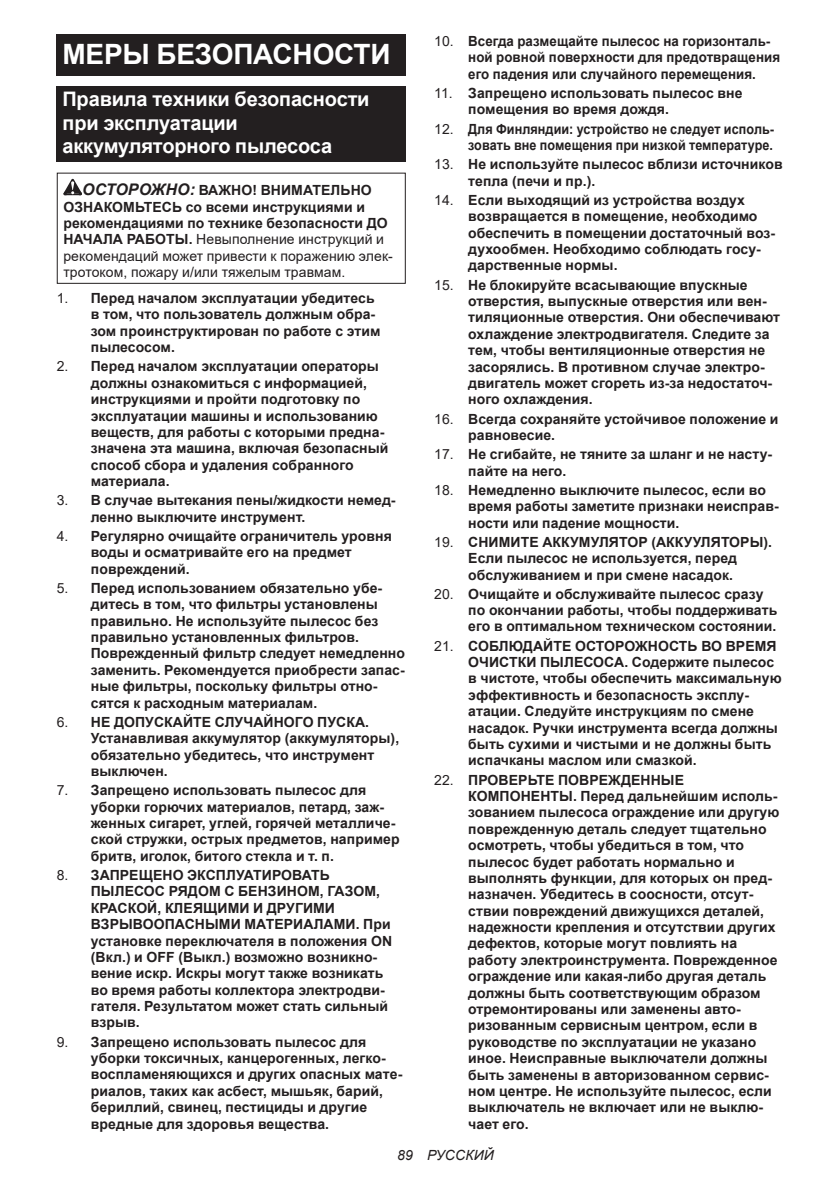
<style>
.page{position:relative;width:840px;height:1191px;background:#fff}
.page>*{position:absolute;margin:0;border:0;box-sizing:border-box;transform-origin:0 0}
.t1{font:700 28px "Arial";letter-spacing:-.01em;color:#fff}
.t2{font:700 20px/23.4px "Arial";letter-spacing:-.01em;color:#fff}
.t3{font:700 14px/16.4px "Arial";letter-spacing:.005em;color:#231f20}
.t4{font:700 14px/16.4px "Arial";letter-spacing:.005em;color:#231f20;scale:.95 1}
.t5{font:700 14px/16.4px "Arial";letter-spacing:.005em;color:#231f20;text-align:right;scale:.9 1}
.t6{font:italic 14px "Arial";letter-spacing:.005em;color:#231f20}
.s1{font-style:italic;font-size:16px}
.s2{font-weight:400}
</style>
<div class="page">
<div style="left:57px;top:34px;width:348px;height:41px;background:#231f20"></div>
<div style="left:57px;top:86px;width:348px;height:76px;background:#231f20"></div>
<svg style="left:63px;top:179px;width:19px;height:16px"></svg>
<div style="left:57px;top:173px;width:348px;height:111px;border:1px solid #231f20"></div>
<h1 class="t1" style="left:62px;top:34px;width:329px">МЕРЫ БЕЗОПАСНОСТИ</h1>
<h2 class="t2" style="left:62px;top:88px;width:308px">Правила техники безопасности при эксплуатации аккумуляторного пылесоса</h2>
<p class="t3" style="left:63px;top:182px;width:331px;text-indent:19px"><span class="s1">ОСТОРОЖНО:</span> ВАЖНО! ВНИМАТЕЛЬНО ОЗНАКОМЬТЕСЬ со всеми инструкциями и рекомендациями по технике безопасности ДО НАЧАЛА РАБОТЫ. <span class="s2">Невыполнение инструкций и рекомендаций может привести к поражению элек&shy;тротоком, пожару и/или тяжелым травмам.</span></p>
<p class="t3" style="left:91px;top:290px;width:291px;text-indent:-34px"><span class="s2">1.</span> Перед началом эксплуатации убедитесь в том, что пользователь должным обра&shy;зом проинструктирован по работе с этим пылесосом.</p>
<p class="t3" style="left:91px;top:358px;width:299px;text-indent:-34px"><span class="s2">2.</span> Перед началом эксплуатации операторы должны ознакомиться с информацией, инструкциями и пройти подготовку по эксплуатации машины и использованию веществ, для работы с которыми предна&shy;значена эта машина, включая безопасный способ сбора и удаления собранного материала.</p>
<p class="t3" style="left:91px;top:492px;width:306px;text-indent:-34px"><span class="s2">3.</span> В случае вытекания пены/жидкости немед&shy;ленно выключите инструмент.</p>
<p class="t3" style="left:91px;top:528px;width:302px;text-indent:-34px"><span class="s2">4.</span> Регулярно очищайте ограничитель уровня воды и осматривайте его на предмет повреждений.</p>
<p class="t3" style="left:91px;top:580px;width:315px;text-indent:-34px"><span class="s2">5.</span> Перед использованием обязательно убе&shy;дитесь в том, что фильтры установлены правильно. Не используйте пылесос без правильно установленных фильтров.<br>Поврежденный фильтр следует немедленно заменить. Рекомендуется приобрести запас&shy;ные фильтры, поскольку фильтры отно&shy;сятся к расходным материалам.</p>
<p class="t3" style="left:91px;top:714px;width:310px;text-indent:-34px"><span class="s2">6.</span> НЕ ДОПУСКАЙТЕ СЛУЧАЙНОГО ПУСКА.<br>Устанавливая аккумулятор (аккумуляторы), обязательно убедитесь, что инструмент выключен.</p>
<p class="t3" style="left:91px;top:782px;width:310px;text-indent:-34px"><span class="s2">7.</span> Запрещено использовать пылесос для уборки горючих материалов, петард, заж&shy;женных сигарет, углей, горячей металличе&shy;ской стружки, острых предметов, например бритв, иголок, битого стекла и т. п.</p>
<p class="t3" style="left:91px;top:867px;width:302px;text-indent:-34px"><span class="s2">8.</span> ЗАПРЕЩЕНО ЭКСПЛУАТИРОВАТЬ ПЫЛЕСОС РЯДОМ С БЕНЗИНОМ, ГАЗОМ, КРАСКОЙ, КЛЕЯЩИМИ И ДРУГИМИ ВЗРЫВООПАСНЫМИ МАТЕРИАЛАМИ. При установке переключателя в положения ON (Вкл.) и OFF (Выкл.) возможно возникно&shy;вение искр. Искры могут также возникать во время работы коллектора электродви&shy;гателя. Результатом может стать сильный взрыв.</p>
<p class="t3" style="left:91px;top:1033px;width:313px;text-indent:-34px"><span class="s2">9.</span> Запрещено использовать пылесос для уборки токсичных, канцерогенных, легко&shy;воспламеняющихся и других опасных мате&shy;риалов, таких как асбест, мышьяк, барий, бериллий, свинец, пестициды и другие вредные для здоровья вещества.</p>
<p class="t4" style="left:468px;top:33px;width:329px;text-indent:-34px"><span class="s2">10.</span> Всегда размещайте пылесос на горизонталь&shy;ной ровной поверхности для предотвращения его падения или случайного перемещения.</p>
<p class="t3" style="left:468px;top:85px;width:275px;text-indent:-34px"><span class="s2">11.</span> Запрещено использовать пылесос вне помещения во время дождя.</p>
<p class="t5" style="left:434px;top:121px;width:379px"><span class="s2">12.</span> Для Финляндии: устройство не следует исполь&shy;зовать вне помещения при низкой температуре.</p>
<p class="t3" style="left:468px;top:156px;width:316px;text-indent:-34px"><span class="s2">13.</span> Не используйте пылесос вблизи источников тепла (печи и пр.).</p>
<p class="t3" style="left:468px;top:192px;width:308px;text-indent:-34px"><span class="s2">14.</span> Если выходящий из устройства воздух возвращается в помещение, необходимо обеспечить в помещении достаточный воз&shy;духообмен. Необходимо соблюдать госу&shy;дарственные нормы.</p>
<p class="t3" style="left:468px;top:277px;width:313px;text-indent:-34px"><span class="s2">15.</span> Не блокируйте всасывающие впускные отверстия, выпускные отверстия или вен&shy;тиляционные отверстия. Они обеспечивают охлаждение электродвигателя. Следите за тем, чтобы вентиляционные отверстия не засорялись. В противном случае электро&shy;двигатель может сгореть из-за недостаточ&shy;ного охлаждения.</p>
<p class="t3" style="left:468px;top:410px;width:312px;text-indent:-34px"><span class="s2">16.</span> Всегда сохраняйте устойчивое положение и равновесие.</p>
<p class="t3" style="left:468px;top:446px;width:305px;text-indent:-34px"><span class="s2">17.</span> Не сгибайте, не тяните за шланг и не насту&shy;пайте на него.</p>
<p class="t3" style="left:468px;top:482px;width:312px;text-indent:-34px"><span class="s2">18.</span> Немедленно выключите пылесос, если во время работы заметите признаки неисправ&shy;ности или падение мощности.</p>
<p class="t3" style="left:434px;top:534px;width:339px;text-align:center"><span class="s2">19.</span> СНИМИТЕ АККУМУЛЯТОР (АККУУЛЯТОРЫ).<br>Если пылесос не используется, перед обслуживанием и при смене насадок.</p>
<p class="t3" style="left:468px;top:586px;width:310px;text-indent:-34px"><span class="s2">20.</span> Очищайте и обслуживайте пылесос сразу по окончании работы, чтобы поддерживать его в оптимальном техническом состоянии.</p>
<p class="t3" style="left:468px;top:637px;width:315px;text-indent:-34px"><span class="s2">21.</span> СОБЛЮДАЙТЕ ОСТОРОЖНОСТЬ ВО ВРЕМЯ ОЧИСТКИ ПЫЛЕСОСА. Содержите пылесос в чистоте, чтобы обеспечить максимальную эффективность и безопасность эксплу&shy;атации. Следуйте инструкциям по смене насадок. Ручки инструмента всегда должны быть сухими и чистыми и не должны быть испачканы маслом или смазкой.</p>
<p class="t3" style="left:468px;top:771px;width:312px;text-indent:-34px"><span class="s2">22.</span> ПРОВЕРЬТЕ ПОВРЕЖДЕННЫЕ КОМПОНЕНТЫ. Перед дальнейшим исполь&shy;зованием пылесоса ограждение или другую поврежденную деталь следует тщательно осмотреть, чтобы убедиться в том, что пылесос будет работать нормально и выполнять функции, для которых он пред&shy;назначен. Убедитесь в соосности, отсут&shy;ствии повреждений движущихся деталей, надежности крепления и отсутствии других дефектов, которые могут повлиять на работу электроинструмента. Поврежденное ограждение или какая-либо другая деталь должны быть соответствующим образом отремонтированы или заменены авто&shy;ризованным сервисным центром, если в руководстве по эксплуатации не указано иное. Неисправные выключатели должны быть заменены в авторизованном сервис&shy;ном центре. Не используйте пылесос, если выключатель не включает или не выклю&shy;чает его.</p>
<p class="t6" style="left:397px;top:1146px;width:98px">89 РУССКИЙ</p>
</div>
